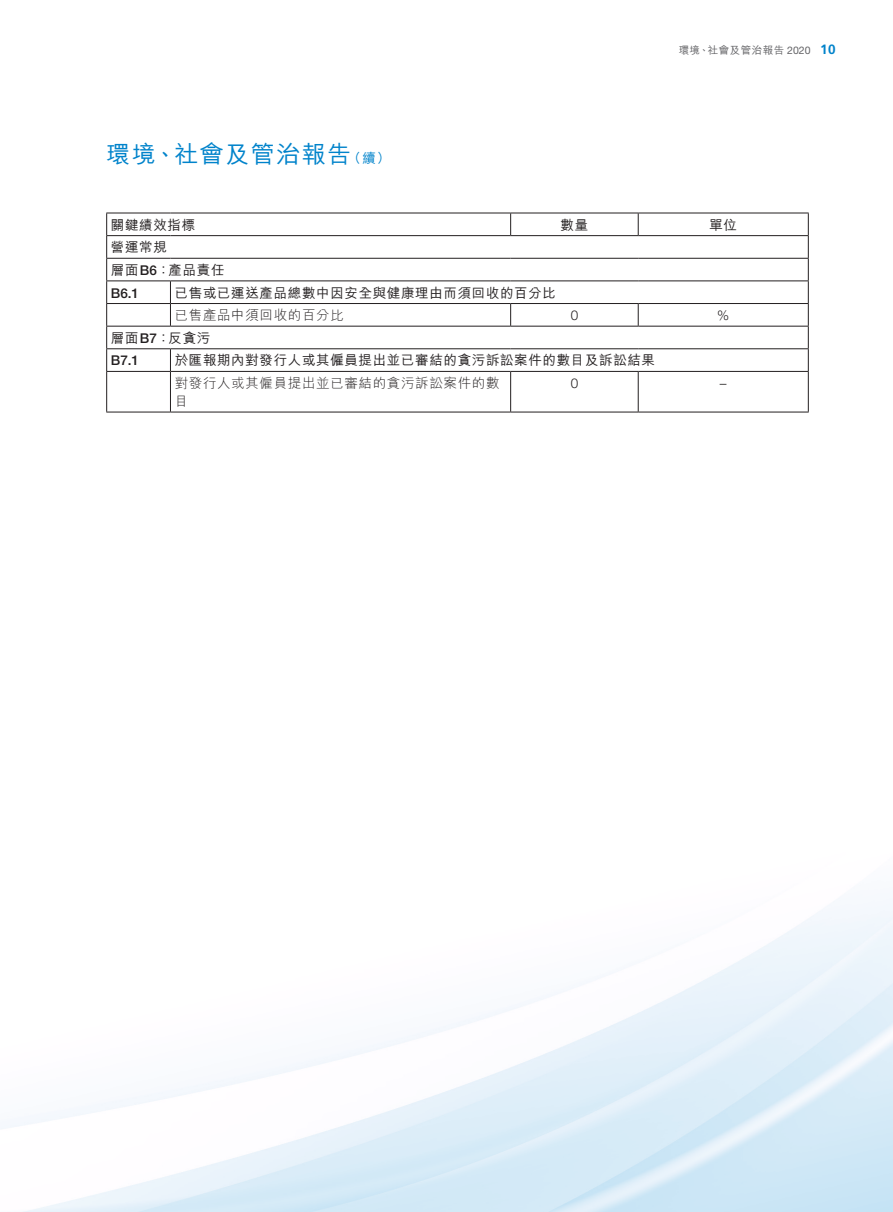
<style>
.page{position:relative;width:893px;height:1212px;background:#fff}
.page>*{position:absolute;margin:0;border:0;box-sizing:border-box;transform-origin:0 0}
.t1{font:500 24px "M Hei HK";letter-spacing:.06em;color:#0083cb}
.t2{font:500 13.5px "M Hei HK";letter-spacing:.05em;color:#231f20}
.t3{font:300 13.5px/18px "M Hei HK";letter-spacing:.05em;color:#231f20}
.t4{font:500 13.5px "Helvetica Neue LT Std";color:#231f20}
.t5{font:300 13.5px "Helvetica Neue LT Std";color:#231f20}
.t6{font:500 13.5px "M Hei HK";color:#0083cb}
.t7{font:700 13.5px "Frutiger LT Std";color:#0083cb}
.t8{font:500 10.5px "M Hei HK";letter-spacing:.045em;color:#636366}
.s1{font-family:"Helvetica Neue LT Std";font-weight:400}
.s2{font-family:"Helvetica Neue LT Std"}
</style>
<div class="page">
<hr style="left:106px;top:213px;width:64px;height:1px;background:#231f20">
<hr style="left:170px;top:213px;width:341px;height:1px;background:#231f20">
<hr style="left:511px;top:213px;width:127px;height:1px;background:#231f20">
<svg style="left:510px;top:213px;width:1px;height:22px"></svg>
<hr style="left:638px;top:213px;width:171px;height:1px;background:#231f20">
<svg style="left:638px;top:213px;width:1px;height:22px"></svg>
<hr style="left:106px;top:235px;width:64px;height:1px;background:#231f20">
<hr style="left:170px;top:235px;width:341px;height:1px;background:#231f20">
<hr style="left:511px;top:235px;width:127px;height:1px;background:#231f20">
<hr style="left:638px;top:235px;width:171px;height:1px;background:#231f20">
<hr style="left:106px;top:258px;width:64px;height:1px;background:#231f20">
<hr style="left:170px;top:258px;width:341px;height:1px;background:#231f20">
<hr style="left:511px;top:258px;width:127px;height:1px;background:#231f20">
<hr style="left:638px;top:258px;width:171px;height:1px;background:#231f20">
<hr style="left:106px;top:280px;width:64px;height:1px;background:#231f20">
<hr style="left:170px;top:280px;width:341px;height:1px;background:#231f20">
<hr style="left:511px;top:280px;width:127px;height:1px;background:#231f20">
<hr style="left:638px;top:280px;width:171px;height:1px;background:#231f20">
<hr style="left:106px;top:303px;width:64px;height:1px;background:#231f20">
<hr style="left:170px;top:303px;width:341px;height:1px;background:#231f20">
<svg style="left:170px;top:281px;width:1px;height:45px"></svg>
<hr style="left:511px;top:303px;width:127px;height:1px;background:#231f20">
<svg style="left:510px;top:304px;width:1px;height:22px"></svg>
<hr style="left:638px;top:303px;width:171px;height:1px;background:#231f20">
<svg style="left:638px;top:304px;width:1px;height:22px"></svg>
<hr style="left:106px;top:326px;width:64px;height:1px;background:#231f20">
<hr style="left:170px;top:326px;width:341px;height:1px;background:#231f20">
<hr style="left:511px;top:326px;width:127px;height:1px;background:#231f20">
<hr style="left:638px;top:326px;width:171px;height:1px;background:#231f20">
<hr style="left:106px;top:348px;width:64px;height:1px;background:#231f20">
<svg style="left:106px;top:213px;width:1px;height:158px"></svg>
<hr style="left:170px;top:348px;width:341px;height:1px;background:#231f20">
<svg style="left:170px;top:349px;width:1px;height:22px"></svg>
<hr style="left:511px;top:348px;width:127px;height:1px;background:#231f20">
<hr style="left:638px;top:348px;width:171px;height:1px;background:#231f20">
<svg style="left:808px;top:213px;width:1px;height:158px"></svg>
<hr style="left:106px;top:371px;width:64px;height:1px;background:#231f20">
<hr style="left:106px;top:372px;width:1px;height:40px;background:#231f20">
<hr style="left:170px;top:371px;width:341px;height:1px;background:#231f20">
<hr style="left:170px;top:372px;width:1px;height:40px;background:#231f20">
<hr style="left:511px;top:371px;width:127px;height:1px;background:#231f20">
<hr style="left:510px;top:372px;width:1px;height:40px;background:#231f20">
<hr style="left:638px;top:371px;width:171px;height:1px;background:#231f20">
<hr style="left:638px;top:372px;width:1px;height:40px;background:#231f20">
<hr style="left:808px;top:372px;width:1px;height:40px;background:#231f20">
<hr style="left:106px;top:412px;width:64px;height:1px;background:#231f20">
<hr style="left:170px;top:412px;width:341px;height:1px;background:#231f20">
<hr style="left:511px;top:412px;width:127px;height:1px;background:#231f20">
<hr style="left:638px;top:412px;width:171px;height:1px;background:#231f20">
<p class="t8" style="left:679px;top:43px;width:133px">環境、社會及管治報告 <span class="s1">2020</span></p>
<p class="t7" style="left:820px;top:41px;width:17px">10</p>
<h1 class="t1" style="left:106px;top:137px;width:247px">環境、社會及管治報告</h1>
<p class="t6" style="left:348px;top:148px;width:44px">（續(</p>
<p class="t2" style="left:111px;top:215px;width:86px">關鍵績效指標</p>
<p class="t2" style="left:111px;top:237px;width:57px">營運常規</p>
<p class="t2" style="left:111px;top:260px;width:115px">層面<span class="s2">B6</span>：產品責任</p>
<p class="t2" style="left:175px;top:283px;width:383px">已售或已運送產品總數中因安全與健康理由而須回收的百分比</p>
<p class="t2" style="left:561px;top:215px;width:29px">數量</p>
<p class="t4" style="left:111px;top:285px;width:30px">B6.1</p>
<p class="t3" style="left:175px;top:306px;width:171px">已售產品中須回收的百分比</p>
<p class="t2" style="left:111px;top:328px;width:101px">層面<span class="s2">B7</span>：反貪污</p>
<p class="t2" style="left:175px;top:351px;width:482px">於匯報期內對發行人或其僱員提出並已審結的貪污訴訟案件的數目及訴訟結果</p>
<p class="t5" style="left:571px;top:307px;width:9px">0</p>
<p class="t4" style="left:111px;top:353px;width:30px">B7.1</p>
<p class="t2" style="left:709px;top:215px;width:29px">單位</p>
<p class="t5" style="left:717px;top:307px;width:14px">%</p>
<p class="t3" style="left:175px;top:374px;width:326px">對發行人或其僱員提出並已審結的貪污訴訟案件的數目</p>
<p class="t5" style="left:720px;top:375px;width:8px">–</p>
<p class="t5" style="left:571px;top:375px;width:9px">0</p>
</div>
